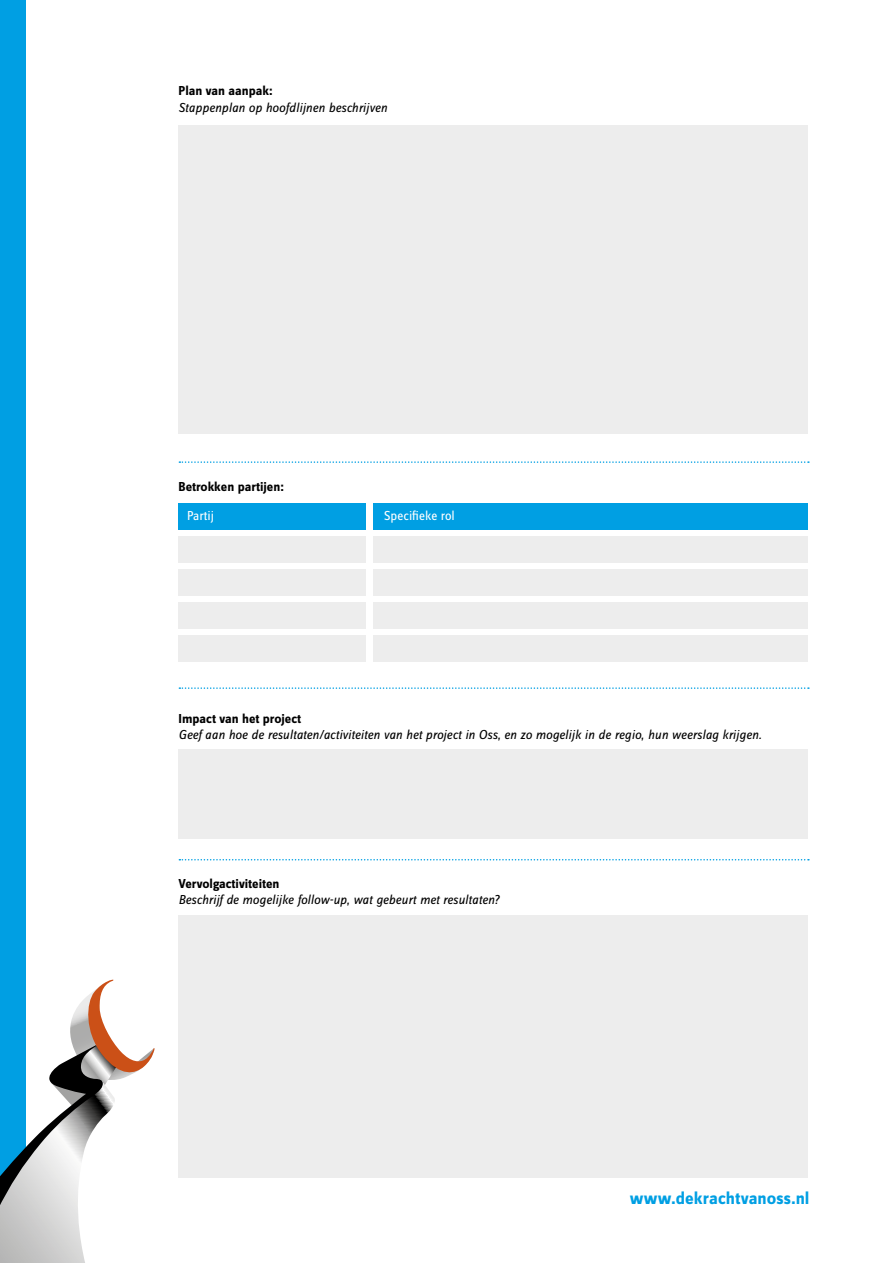
<style>
.page{position:relative;width:893px;height:1263px;background:#fff}
.page>*{position:absolute;margin:0;border:0;box-sizing:border-box;transform-origin:0 0}
.t1{font:18px "Zine Sans Dis Bold Roman Tf";color:#009fe3}
.t2{font:italic 13.5px "Zine Sans Dis";color:#000}
.t3{font:700 13.5px "Zine Sans Dis";color:#000}
.t4{font:13.5px "Zine Sans Dis";color:#fff}
</style>
<div class="page">
<div style="left:0;top:0;width:26px;height:1191px;background:#009fe3"></div>
<svg style="left:0;top:979px;width:154px;height:284px"></svg>
<div style="left:179px;top:125px;width:629px;height:309px;background:#ededed"></div>
<div style="left:179px;top:916px;width:629px;height:262px;background:#ededed"></div>
<div style="left:179px;top:750px;width:629px;height:89px;background:#ededed"></div>
<div style="left:179px;top:503px;width:187px;height:26px;background:#009fe3"></div>
<div style="left:179px;top:536px;width:187px;height:26px;background:#ededed"></div>
<div style="left:179px;top:569px;width:187px;height:26px;background:#ededed"></div>
<div style="left:179px;top:603px;width:187px;height:26px;background:#ededed"></div>
<div style="left:179px;top:636px;width:187px;height:26px;background:#ededed"></div>
<div style="left:373px;top:503px;width:435px;height:26px;background:#009fe3"></div>
<div style="left:373px;top:536px;width:435px;height:26px;background:#ededed"></div>
<div style="left:373px;top:569px;width:435px;height:26px;background:#ededed"></div>
<div style="left:373px;top:603px;width:435px;height:26px;background:#ededed"></div>
<div style="left:373px;top:636px;width:435px;height:26px;background:#ededed"></div>
<svg style="left:179px;top:461px;width:630px;height:2px"></svg>
<svg style="left:179px;top:687px;width:630px;height:2px"></svg>
<svg style="left:179px;top:859px;width:630px;height:1px"></svg>
<p class="t3" style="left:179px;top:84px;width:96px">Plan van aanpak:</p>
<p class="t2" style="left:179px;top:101px;width:210px">Stappenplan op hoofdlijnen beschrijven</p>
<p class="t3" style="left:179px;top:480px;width:107px">Betrokken partijen:</p>
<p class="t4" style="left:187px;top:509px;width:29px">Partij</p>
<p class="t4" style="left:384px;top:509px;width:72px">Specifieke rol</p>
<p class="t3" style="left:179px;top:711px;width:124px">Impact van het project</p>
<p class="t2" style="left:179px;top:728px;width:585px">Geef aan hoe de resultaten/activiteiten van het project in Oss, en zo mogelijk in de regio, hun weerslag krijgen.</p>
<p class="t3" style="left:179px;top:876px;width:102px">Vervolgactiviteiten</p>
<p class="t2" style="left:179px;top:893px;width:322px">Beschrijf de mogelijke follow-up, wat gebeurt met resultaten?</p>
<h1 class="t1" style="left:630px;top:1188px;width:181px">www.dekrachtvanoss.nl</h1>
</div>
